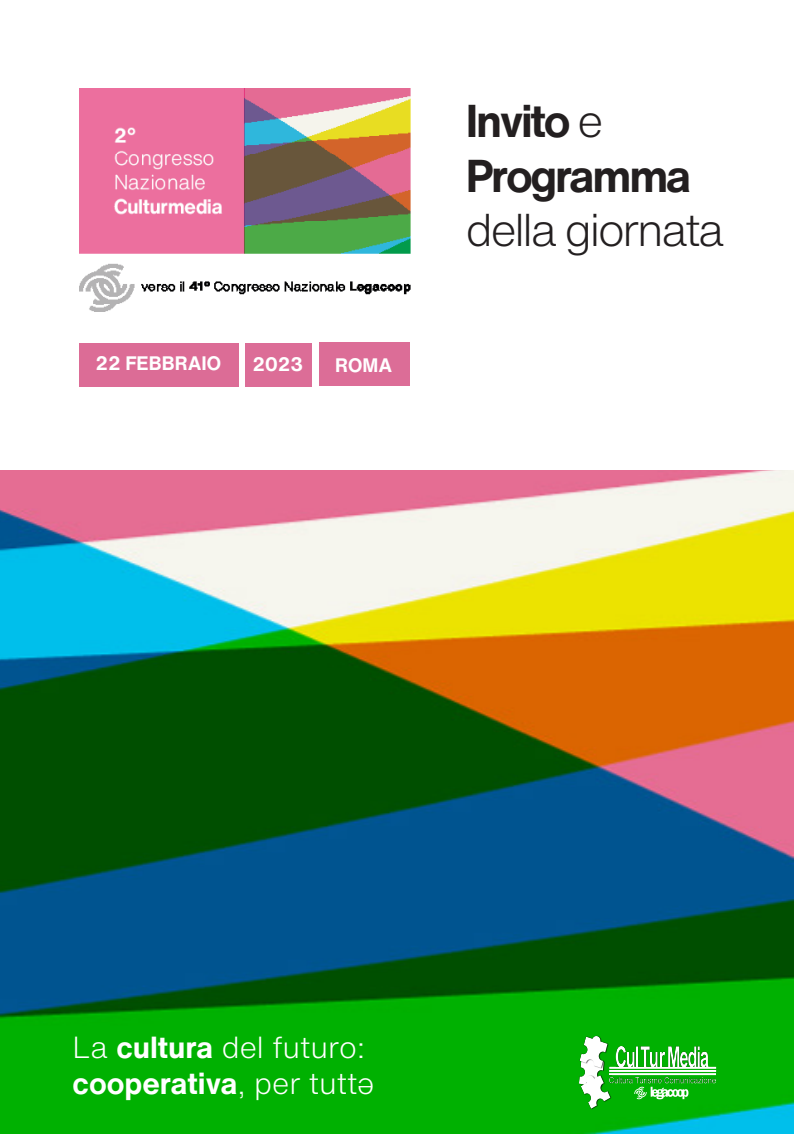
<style>
.page{position:relative;width:794px;height:1134px;background:#fff}
.page>*{position:absolute;margin:0;border:0;box-sizing:border-box;transform-origin:0 0}
.t1{font:700 45.2px "Helvetica Now Text";letter-spacing:-.05em;color:#231f20}
.t2{font:300 45.2px "Helvetica Now Text";letter-spacing:-.05em;color:#231f20}
.t3{font:700 30px "Helvetica Now Text";color:#fff}
.t4{font:300 30px "Helvetica Now Text";color:#fff}
.t5{font:700 19.2px "Helvetica Now Text";color:#fff}
.s1{font-weight:300}
.s2{font-weight:700}
</style>
<div class="page">
<img style="left:0;top:470px;width:794px;height:664px">
<img style="left:79px;top:88px;width:332px;height:223px">
<img style="left:573px;top:1032px;width:153px;height:79px">
<div style="left:79px;top:343px;width:160px;height:44px;background:#dc6c96"></div>
<div style="left:245px;top:343px;width:66px;height:44px;background:#dc6d97"></div>
<div style="left:320px;top:342px;width:90px;height:44px;background:#dc6d97"></div>
<p class="t5" style="left:95px;top:349px;width:127px">22 FEBBRAIO</p>
<p class="t5" style="left:252px;top:349px;width:52px">2023</p>
<p class="t5" style="left:335px;top:350px;width:59px">ROMA</p>
<p class="t1" style="left:466px;top:87px;width:139px">Invito <span class="s1">e</span></p>
<p class="t1" style="left:466px;top:141px;width:227px">Programma</p>
<p class="t2" style="left:466px;top:196px;width:260px">della giornata</p>
<p class="t4" style="left:73px;top:1025px;width:294px">La <span class="s2">cultura</span> del futuro:</p>
<p class="t3" style="left:73px;top:1061px;width:303px">cooperativa<span class="s1">, per tuttə</span></p>
</div>
